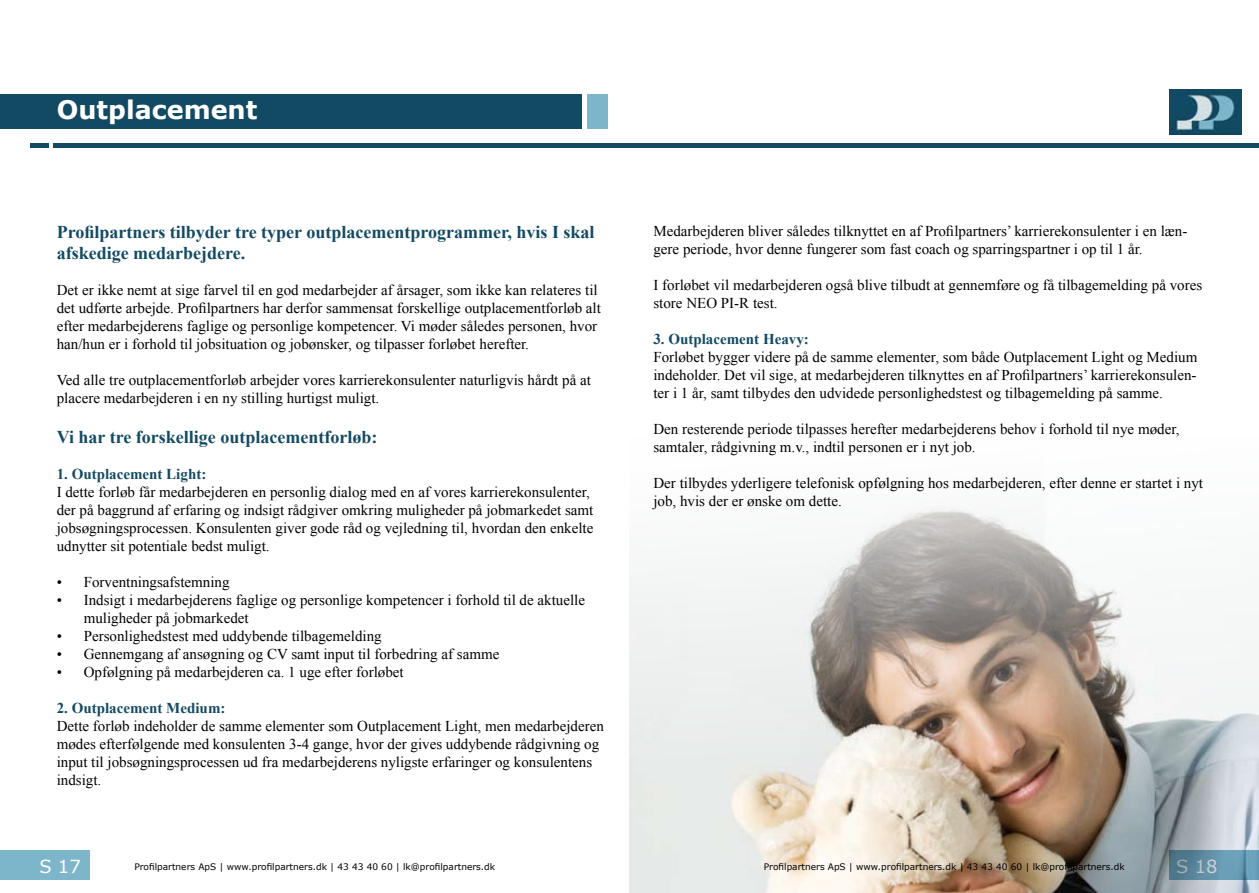
<style>
.page{position:relative;width:1259px;height:893px;background:#fff}
.page>*{position:absolute;margin:0;border:0;box-sizing:border-box;transform-origin:0 0}
.t1{font:700 25.5px "Verdana";color:#fff}
.t2{font:700 18px/21.6px "Times New Roman";color:#124a63}
.t3{font:700 18px "Times New Roman";color:#134a63}
.t4{font:18px "Verdana";color:#fff}
.t5{font:15px/18px "Times New Roman";color:#000}
.t6{font:700 15px "Times New Roman";color:#134a63}
.t7{font:9px "Verdana";color:#000}
</style>
<div class="page">
<div style="left:0;top:850px;width:89px;height:30px;background:#7db6ca"></div>
<img style="left:629px;top:505px;width:630px;height:388px">
<div style="left:0;top:94px;width:581px;height:35px;background:#134a63"></div>
<div style="left:587px;top:94px;width:21px;height:35px;background:#7db6ca"></div>
<hr style="left:54px;top:144px;width:1205px;height:4px;background:#124a63">
<hr style="left:30px;top:144px;width:18px;height:4px;background:#124a63">
<img style="left:1170px;top:89px;width:72px;height:45px">
<h1 class="t1" style="left:57px;top:92px;width:202px">Outplacement</h1>
<p class="t2" style="left:57px;top:220px;width:539px">Profilpartners tilbyder tre typer outplacementprogrammer, hvis I skal afskedige medarbejdere.</p>
<p class="t5" style="left:57px;top:281px;width:546px">Det er ikke nemt at sige farvel til en god medarbejder af årsager, som ikke kan relateres til det udførte arbejde. Profilpartners har derfor sammensat forskellige outplacementforløb alt efter medarbejderens faglige og personlige kompetencer. Vi møder således personen, hvor han/hun er i forhold til jobsituation og jobønsker, og tilpasser forløbet herefter.</p>
<p class="t5" style="left:57px;top:371px;width:536px">Ved alle tre outplacementforløb arbejder vores karrierekonsulenter naturligvis hårdt på at placere medarbejderen i en ny stilling hurtigst muligt.</p>
<p class="t3" style="left:57px;top:424px;width:322px">Vi har tre forskellige outplacementforløb:</p>
<p class="t6" style="left:57px;top:463px;width:151px">1. Outplacement Light:</p>
<p class="t5" style="left:57px;top:482px;width:538px">I dette forløb får medarbejderen en personlig dialog med en af vores karrierekonsulenter, der på baggrund af erfaring og indsigt rådgiver omkring muligheder på jobmarkedet samt jobsøgningsprocessen. Konsulenten giver gode råd og vejledning til, hvordan den enkelte udnytter sit potentiale bedst muligt.</p>
<p class="t5" style="left:57px;top:572px;width:174px">• Forventningsafstemning</p>
<p class="t5" style="left:84px;top:590px;width:503px;text-indent:-27px">• Indsigt i medarbejderens faglige og personlige kompetencer i forhold til de aktuelle muligheder på jobmarkedet</p>
<p class="t5" style="left:57px;top:626px;width:326px">• Personlighedstest med uddybende tilbagemelding</p>
<p class="t5" style="left:57px;top:644px;width:444px">• Gennemgang af ansøgning og CV samt input til forbedring af samme</p>
<p class="t5" style="left:57px;top:662px;width:348px">• Opfølgning på medarbejderen ca. 1 uge efter forløbet</p>
<p class="t6" style="left:57px;top:697px;width:170px">2. Outplacement Medium:</p>
<p class="t5" style="left:57px;top:716px;width:548px">Dette forløb indeholder de samme elementer som Outplacement Light, men medarbejderen mødes efterfølgende med konsulenten 3-4 gange, hvor der gives uddybende rådgivning og input til jobsøgningsprocessen ud fra medarbejderens nyligste erfaringer og konsulentens indsigt.</p>
<p class="t5" style="left:653px;top:222px;width:535px">Medarbejderen bliver således tilknyttet en af Profilpartners’ karrierekonsulenter i en læn&shy;gere periode, hvor denne fungerer som fast coach og sparringspartner i op til 1 år.</p>
<p class="t5" style="left:653px;top:276px;width:550px">I forløbet vil medarbejderen også blive tilbudt at gennemføre og få tilbagemelding på vores store NEO PI-R test.</p>
<p class="t6" style="left:653px;top:328px;width:157px">3. Outplacement Heavy:</p>
<p class="t5" style="left:653px;top:348px;width:545px;text-align:justify">Forløbet bygger videre på de samme elementer, som både Outplacement Light og Medium indeholder. Det vil sige, at medarbejderen tilknyttes en af Profilpartners’ karrierekonsulen&shy;ter i 1 år, samt tilbydes den udvidede personlighedstest og tilbagemelding på samme.</p>
<p class="t5" style="left:653px;top:420px;width:527px">Den resterende periode tilpasses herefter medarbejderens behov i forhold til nye møder, samtaler, rådgivning m.v., indtil personen er i nyt job.</p>
<p class="t5" style="left:653px;top:474px;width:551px">Der tilbydes yderligere telefonisk opfølgning hos medarbejderen, efter denne er startet i nyt job, hvis der er ønske om dette.</p>
<p class="t4" style="left:39px;top:854px;width:43px">S 17</p>
<p class="t7" style="left:134px;top:861px;width:362px">Profilpartners ApS | www.profilpartners.dk | 43 43 40 60 | lk@profilpartners.dk</p>
<p class="t7" style="left:764px;top:861px;width:362px">Profilpartners ApS | www.profilpartners.dk | 43 43 40 60 | lk@profilpartners.dk</p>
<p class="t4" style="left:1176px;top:854px;width:43px">S 18</p>
</div>
